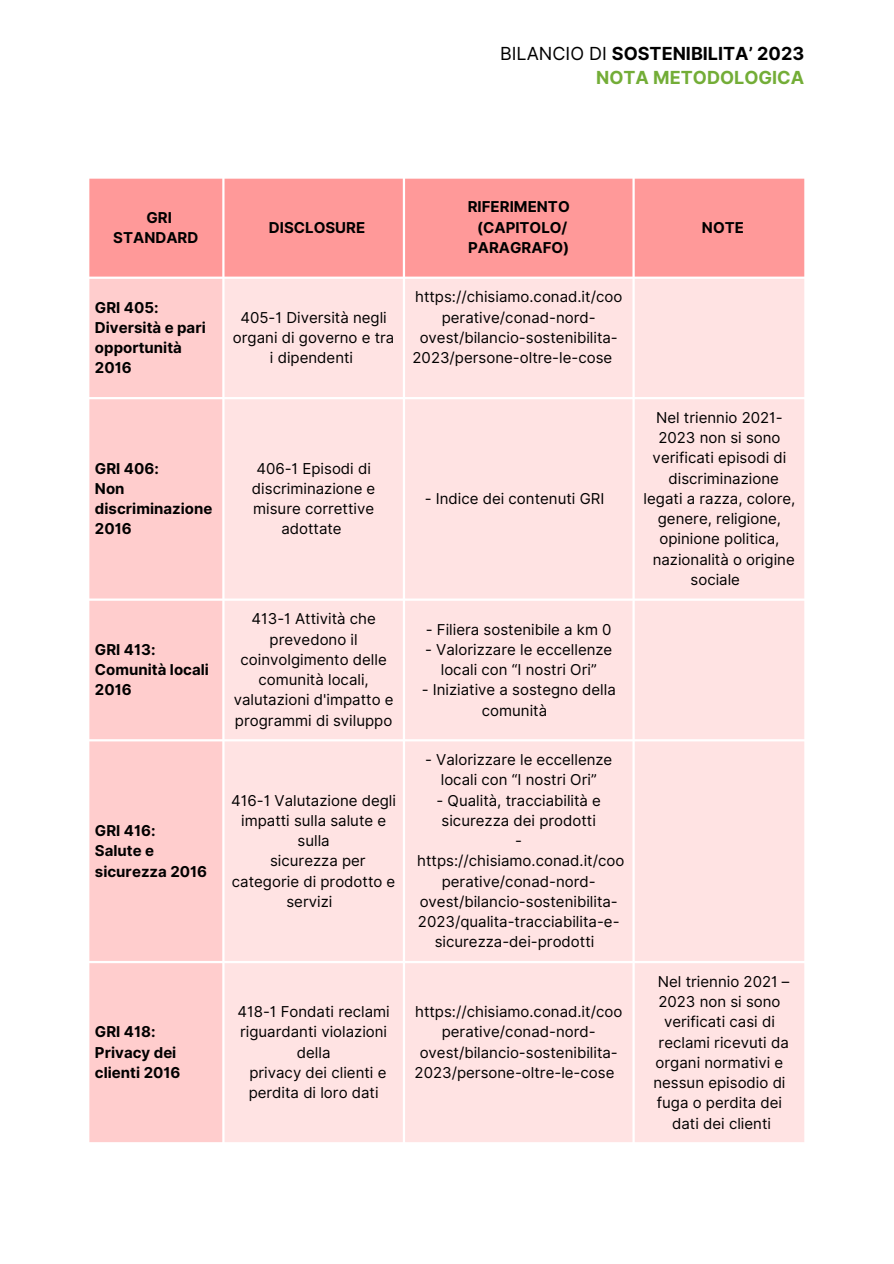
<style>
.page{position:relative;width:894px;height:1264px;background:#fff}
.page>*{position:absolute;margin:0;border:0;box-sizing:border-box;transform-origin:0 0}
.t1{font:700 18px/24.8px "Inter";color:#000;text-align:right}
.t2{font:15px/20.2px "Inter";color:#000;text-align:center}
.t3{font:700 15px/20.2px "Inter";color:#000}
.s1{font-weight:400}
.s2{color:#73ad37}
</style>
<div class="page">
<div style="left:89px;top:179px;width:715px;height:97px;background:#f99"></div>
<div style="left:89px;top:279px;width:133px;height:863px;background:#ffcdcd"></div>
<div style="left:224px;top:279px;width:580px;height:863px;background:#ffe3e3"></div>
<p class="t1" style="left:500px;top:41px;width:305px"><span class="s1">BILANCIO DI</span> SOSTENIBILITA’ 2023<br><span class="s2">NOTA METODOLOGICA</span></p>
<h1 class="t3" style="left:113px;top:207px;width:86px;text-align:center">GRI<br>STANDARD</h1>
<p class="t3" style="left:269px;top:217px;width:98px">DISCLOSURE</p>
<p class="t3" style="left:95px;top:297px;width:112px">GRI 405:<br>Diversità e pari opportunità<br>2016</p>
<p class="t2" style="left:233px;top:307px;width:163px">405-1 Diversità negli organi di governo e tra i dipendenti</p>
<p class="t3" style="left:467px;top:197px;width:103px">RIFERIMENTO</p>
<p class="t3" style="left:477px;top:217px;width:92px">(CAPITOLO/</p>
<p class="t3" style="left:468px;top:237px;width:103px">PARAGRAFO)</p>
<p class="t2" style="left:415px;top:287px;width:208px">https://chisiamo.conad.it/coo</p>
<p class="t2" style="left:441px;top:307px;width:155px">perative/conad-nord-</p>
<p class="t2" style="left:419px;top:327px;width:200px">ovest/bilancio-sostenibilita-</p>
<p class="t2" style="left:412px;top:348px;width:201px">2023/persone-oltre-le-cose</p>
<p class="t3" style="left:95px;top:458px;width:65px">GRI 406:</p>
<p class="t3" style="left:95px;top:478px;width:119px">Non discriminazione<br>2016</p>
<p class="t2" style="left:252px;top:458px;width:125px">406-1 Episodi di discriminazione e misure correttive adottate</p>
<p class="t2" style="left:424px;top:488px;width:181px">- Indice dei contenuti GRI</p>
<p class="t3" style="left:701px;top:217px;width:43px">NOTE</p>
<p class="t2" style="left:652px;top:407px;width:135px">Nel triennio 2021-<br>2023 non si sono verificati episodi di</p>
<p class="t2" style="left:643px;top:468px;width:153px">discriminazione legati a razza, colore, genere, religione, opinione politica,</p>
<p class="t2" style="left:690px;top:549px;width:106px;text-align:left;text-indent:-38px">nazionalità o origine sociale</p>
<p class="t3" style="left:95px;top:639px;width:115px">GRI 413:<br>Comunità locali<br>2016</p>
<p class="t3" style="left:95px;top:820px;width:62px">GRI 416:</p>
<p class="t3" style="left:95px;top:840px;width:114px">Salute e sicurezza 2016</p>
<p class="t3" style="left:95px;top:1021px;width:87px">GRI 418:<br>Privacy dei clienti 2016</p>
<p class="t2" style="left:234px;top:609px;width:161px">413-1 Attività che prevedono il coinvolgimento delle comunità locali, valutazioni d'impatto e programmi di sviluppo</p>
<p class="t2" style="left:425px;top:619px;width:187px">- Filiera sostenibile a km 0</p>
<p class="t2" style="left:425px;top:639px;width:189px">- Valorizzare le eccellenze locali con “I nostri Ori”</p>
<p class="t2" style="left:421px;top:679px;width:195px">- Iniziative a sostegno della comunità</p>
<p class="t2" style="left:231px;top:790px;width:166px">416-1 Valutazione degli impatti sulla salute e sulla</p>
<p class="t2" style="left:232px;top:850px;width:165px">sicurezza per categorie di prodotto e servizi</p>
<p class="t2" style="left:425px;top:749px;width:189px">- Valorizzare le eccellenze locali con “I nostri Ori”</p>
<p class="t2" style="left:436px;top:790px;width:166px">- Qualità, tracciabilità e sicurezza dei prodotti</p>
<p class="t2" style="left:515px;top:830px;width:8px">-</p>
<p class="t2" style="left:417px;top:850px;width:208px">https://chisiamo.conad.it/coo</p>
<p class="t2" style="left:441px;top:871px;width:155px">perative/conad-nord-</p>
<p class="t2" style="left:419px;top:891px;width:200px">ovest/bilancio-sostenibilita-</p>
<p class="t2" style="left:418px;top:911px;width:203px">2023/qualita-tracciabilita-e-</p>
<p class="t2" style="left:434px;top:931px;width:161px">sicurezza-dei-prodotti</p>
<p class="t2" style="left:237px;top:1001px;width:154px">418-1 Fondati reclami riguardanti violazioni della</p>
<p class="t2" style="left:248px;top:1062px;width:139px;text-align:left">privacy dei clienti e perdita di loro dati</p>
<p class="t2" style="left:414px;top:1001px;width:209px">https://chisiamo.conad.it/coo perative/conad-nord&shy;ovest/bilancio-sostenibilita-<br>2023/persone-oltre-le-cose</p>
<p class="t2" style="left:657px;top:971px;width:133px">Nel triennio 2021 –<br>2023 non si sono verificati casi di</p>
<p class="t2" style="left:653px;top:1032px;width:137px">reclami ricevuti da organi normativi e nessun episodio di fuga o perdita dei</p>
<p class="t2" style="left:672px;top:1113px;width:100px">dati dei clienti</p>
</div>
